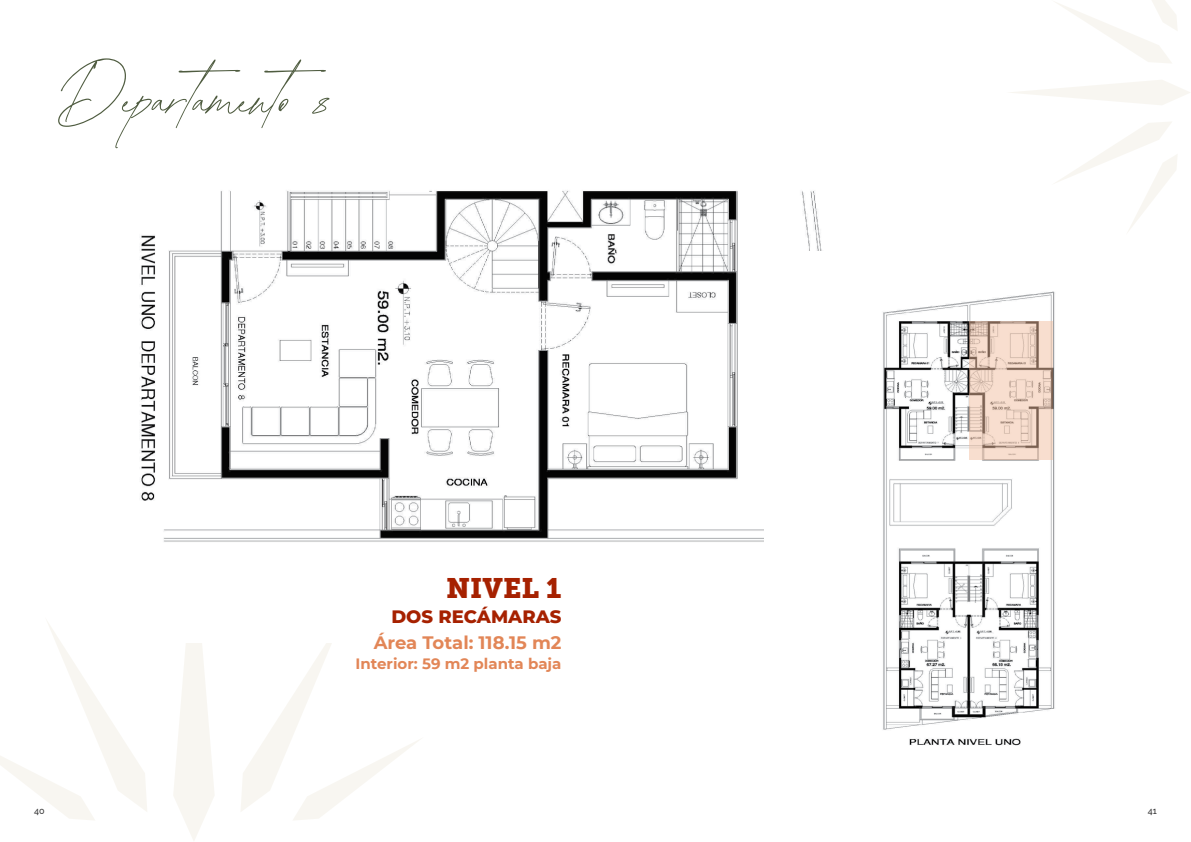
<style>
.page{position:relative;width:1191px;height:842px;background:#fff}
.page>*{position:absolute;margin:0;border:0;box-sizing:border-box;transform-origin:0 0}
.t1{font:73px "Abramo Script";color:#4f5c40}
.t2{font:28px "Museo Slab 900";color:#a62100}
.t3{font:700 18px "Montserrat";color:#e28657}
.t4{font:800 18px "Montserrat";color:#a62100}
.t5{font:700 15px "Montserrat";color:#e28657}
.t6{font:500 9px "Raleway";color:#333334}
</style>
<div class="page">
<svg style="left:173px;top:643px;width:41px;height:198px"></svg>
<svg style="left:0;top:621px;width:147px;height:199px"></svg>
<svg style="left:241px;top:643px;width:179px;height:177px"></svg>
<img style="left:124px;top:190px;width:698px;height:452px">
<svg style="left:1011px;top:80px;width:179px;height:25px"></svg>
<svg style="left:1056px;top:122px;width:121px;height:109px"></svg>
<svg style="left:1055px;top:0;width:122px;height:63px"></svg>
<img style="left:765px;top:251px;width:290px;height:495px">
<svg style="left:969px;top:321px;width:83px;height:139px;background:#e5cbbc"></svg>
<h1 class="t1" style="left:58px;top:46px;width:281px">Departamento 8</h1>
<h2 class="t2" style="left:446px;top:572px;width:117px">NIVEL 1</h2>
<p class="t4" style="left:391px;top:604px;width:172px">DOS RECÁMARAS</p>
<p class="t3" style="left:374px;top:629px;width:189px">Área Total: 118.15 m2</p>
<p class="t5" style="left:355px;top:653px;width:207px">Interior: 59 m2 planta baja</p>
<p class="t6" style="left:34px;top:803px;width:12px">40</p>
<p class="t6" style="left:1147px;top:803px;width:11px">41</p>
</div>
